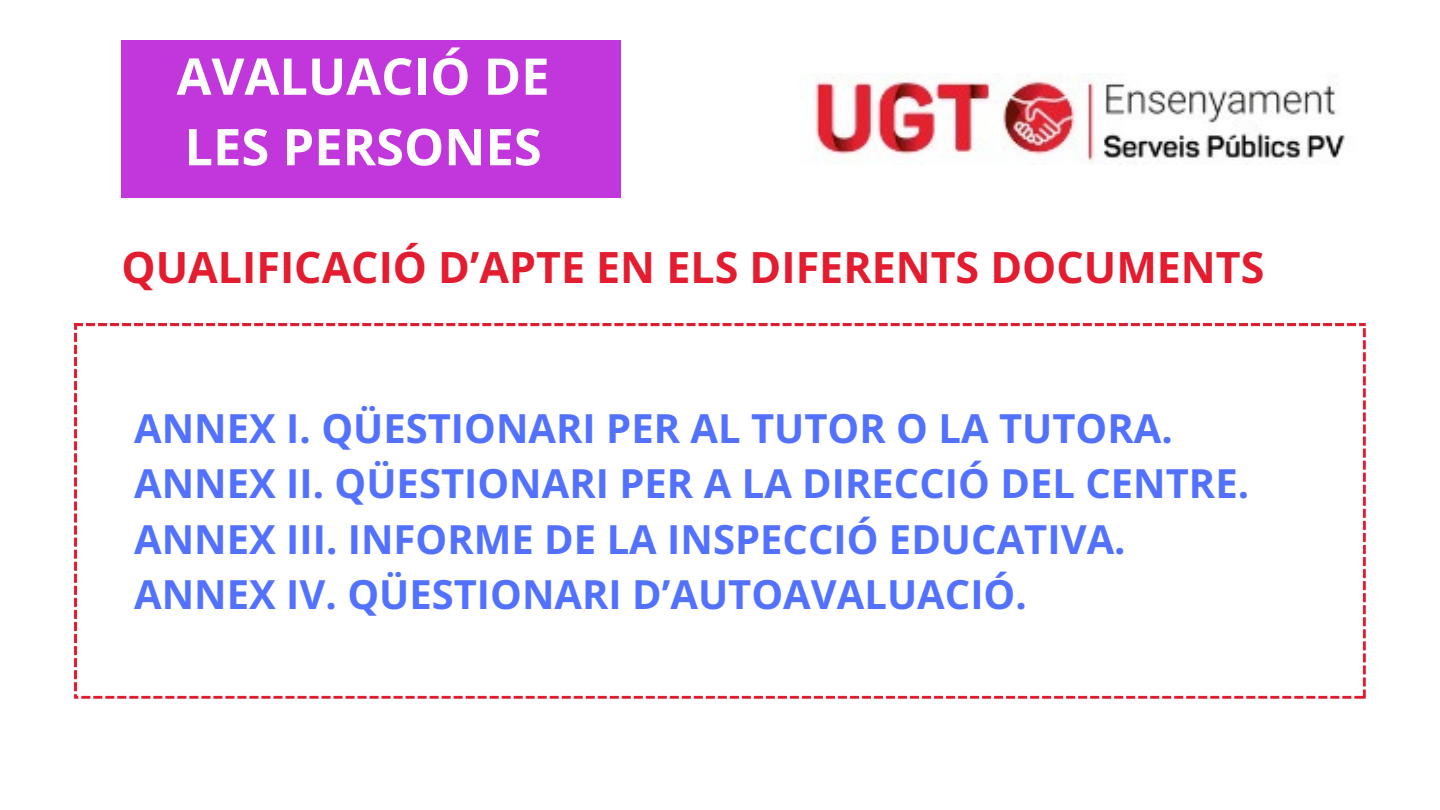
<style>
.page{position:relative;width:1440px;height:810px;background:#fff}
.page>*{position:absolute;margin:0;border:0;box-sizing:border-box;transform-origin:0 0}
.t1{font:700 50.7px/70.5px "Open Sans";color:#fefefe}
.t2{font:700 43px "Open Sans";color:#e31c2f}
.t3{font:700 40px "Open Sans";color:#5271ff}
</style>
<div class="page">
<img style="left:814px;top:74px;width:531px;height:90px">
<img style="left:74px;top:323px;width:1292px;height:376px">
<div style="left:122px;top:40px;width:498px;height:158px;background:#c237db"></div>
<p class="t1" style="left:177px;top:40px;width:375px">AVALUACIÓ DE<br>LES PERSONES</p>
<p class="t2" style="left:122px;top:237px;width:1144px">QUALIFICACIÓ D’APTE EN ELS DIFERENTS DOCUMENTS</p>
<p class="t3" style="left:134px;top:400px;width:1040px">ANNEX I. QÜESTIONARI PER AL TUTOR O LA TUTORA.</p>
<p class="t3" style="left:134px;top:456px;width:1116px">ANNEX II. QÜESTIONARI PER A LA DIRECCIÓ DEL CENTRE.</p>
<p class="t3" style="left:134px;top:511px;width:993px">ANNEX III. INFORME DE LA INSPECCIÓ EDUCATIVA.</p>
<p class="t3" style="left:134px;top:567px;width:894px">ANNEX IV. QÜESTIONARI D’AUTOAVALUACIÓ.</p>
</div>
